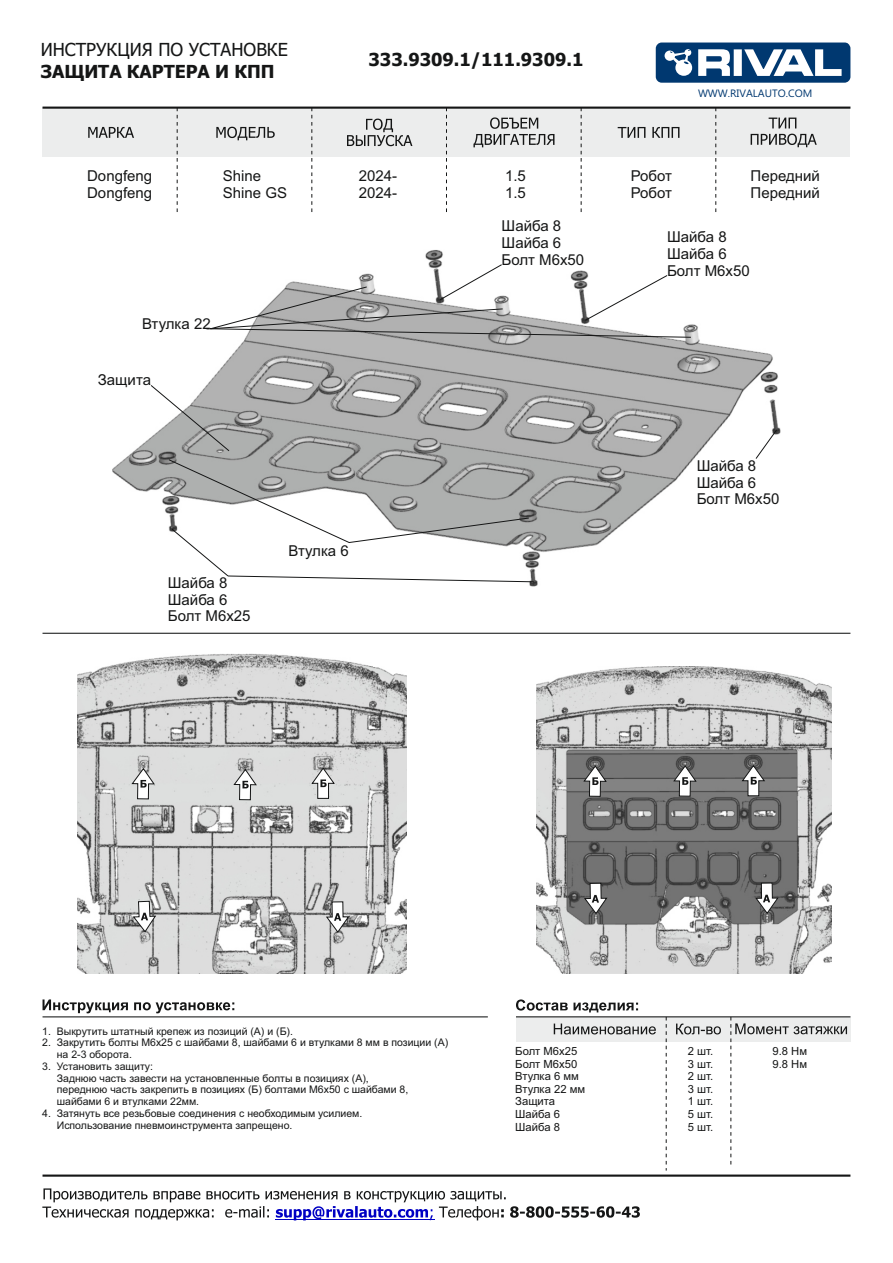
<style>
.page{position:relative;width:893px;height:1263px;background:#fff}
.page>*{position:absolute;margin:0;border:0;box-sizing:border-box;transform-origin:0 0}
.t1{font:700 18px "Tahoma";color:#151616}
.t2{font:18px "Tahoma";color:#151616}
.t3{font:15px/16.8px "Arial";color:#151616}
.t4{font:11.25px/12.6px "Arial";color:#151616}
.t5{font:10.65px "Ebrima";color:#003870}
.t6{font:10.5px/11.7px "Arial";color:#151616}
</style>
<div class="page">
<img style="left:113px;top:250px;width:667px;height:337px">
<img style="left:536px;top:667px;width:296px;height:307px">
<img style="left:78px;top:654px;width:329px;height:320px">
<svg style="left:656px;top:43px;width:194px;height:40px"></svg>
<div style="left:516px;top:1017px;width:334px;height:25px;background:#eceded"></div>
<div style="left:43px;top:108px;width:807px;height:49px;background:#eceded"></div>
<hr style="left:43px;top:107px;width:807px;height:2px;background:#151616">
<svg style="left:88px;top:127px;width:46px;height:11px"></svg>
<svg style="left:347px;top:119px;width:65px;height:27px"></svg>
<svg style="left:473px;top:117px;width:81px;height:30px"></svg>
<svg style="left:618px;top:127px;width:61px;height:11px"></svg>
<svg style="left:769px;top:118px;width:27px;height:10px"></svg>
<svg style="left:751px;top:134px;width:66px;height:13px"></svg>
<hr style="left:43px;top:1174px;width:807px;height:3px;background:#151616">
<svg style="left:42px;top:1188px;width:598px;height:32px"></svg>
<svg style="left:216px;top:127px;width:59px;height:13px"></svg>
<svg style="left:177px;top:108px;width:1px;height:104px"></svg>
<svg style="left:311px;top:108px;width:1px;height:104px"></svg>
<svg style="left:446px;top:109px;width:1px;height:103px"></svg>
<svg style="left:581px;top:108px;width:1px;height:104px"></svg>
<svg style="left:715px;top:108px;width:1px;height:104px"></svg>
<svg style="left:516px;top:999px;width:122px;height:13px"></svg>
<hr style="left:43px;top:633px;width:807px;height:1px;background:#151616">
<svg style="left:666px;top:1017px;width:1px;height:153px"></svg>
<hr style="left:516px;top:1016px;width:334px;height:1px;background:#151616">
<svg style="left:730px;top:1017px;width:117px;height:148px"></svg>
<svg style="left:676px;top:1023px;width:45px;height:11px"></svg>
<svg style="left:554px;top:1023px;width:102px;height:11px"></svg>
<hr style="left:43px;top:1016px;width:445px;height:1px;background:#151616">
<svg style="left:43px;top:999px;width:191px;height:14px"></svg>
<svg style="left:150px;top:384px;width:80px;height:68px"></svg>
<svg style="left:168px;top:459px;width:367px;height:124px"></svg>
<svg style="left:755px;top:429px;width:23px;height:31px"></svg>
<svg style="left:754px;top:882px;width:25px;height:33px"></svg>
<svg style="left:132px;top:900px;width:25px;height:33px"></svg>
<svg style="left:672px;top:764px;width:25px;height:33px"></svg>
<svg style="left:741px;top:764px;width:25px;height:33px"></svg>
<svg style="left:325px;top:901px;width:25px;height:32px"></svg>
<svg style="left:583px;top:882px;width:25px;height:33px"></svg>
<svg style="left:202px;top:264px;width:490px;height:74px"></svg>
<svg style="left:583px;top:765px;width:24px;height:32px"></svg>
<svg style="left:233px;top:768px;width:25px;height:33px"></svg>
<svg style="left:311px;top:767px;width:25px;height:32px"></svg>
<svg style="left:131px;top:767px;width:25px;height:33px"></svg>
<h1 class="t2" style="left:41px;top:42px;width:249px">ИНСТРУКЦИЯ ПО УСТАНОВКЕ</h1>
<h1 class="t1" style="left:41px;top:64px;width:235px">ЗАЩИТА КАРТЕРА И КПП</h1>
<h1 class="t1" style="left:369px;top:53px;width:216px">333.9309.1/111.9309.1</h1>
<p class="t5" style="left:698px;top:89px;width:116px">WWW.RIVALAUTO.COM</p>
<h2 class="t3" style="left:87px;top:169px;width:67px">Dongfeng<br>Dongfeng</h2>
<h2 class="t3" style="left:223px;top:169px;width:66px">Shine<br>Shine GS</h2>
<h2 class="t3" style="left:359px;top:169px;width:40px">2024-<br>2024-</h2>
<h2 class="t3" style="left:505px;top:169px;width:22px">1.5<br>1.5</h2>
<h2 class="t3" style="left:750px;top:169px;width:71px">Передний<br>Передний</h2>
<h2 class="t3" style="left:631px;top:169px;width:43px">Робот<br>Робот</h2>
<h2 class="t3" style="left:142px;top:316px;width:70px">Втулка 22</h2>
<h2 class="t3" style="left:98px;top:373px;width:55px">Защита</h2>
<h2 class="t3" style="left:168px;top:575px;width:84px">Шайба 8<br>Шайба 6<br>Болт М6х25</h2>
<h2 class="t3" style="left:289px;top:544px;width:62px">Втулка 6</h2>
<h2 class="t3" style="left:502px;top:219px;width:84px">Шайба 8<br>Шайба 6<br>Болт М6х50</h2>
<h2 class="t3" style="left:667px;top:230px;width:84px">Шайба 8<br>Шайба 6<br>Болт М6х50</h2>
<h2 class="t3" style="left:697px;top:458px;width:84px">Шайба 8<br>Шайба 6<br>Болт М6х50</h2>
<p class="t6" style="left:42px;top:1026px;width:252px">1. Выкрутить штатный крепеж из позиций (А) и (Б).</p>
<p class="t6" style="left:57px;top:1038px;width:393px;text-indent:-15px">2. Закрутить болты М6х25 с шайбами 8, шайбами 6 и втулками 8 мм в позиции (А) на 2-3 оборота.</p>
<p class="t6" style="left:57px;top:1061px;width:353px;text-indent:-15px">3. Установить защиту:<br>Заднюю часть завести на установленные болты в позициях (А), переднюю часть закрепить в позициях (Б) болтами М6х50 с шайбами 8, шайбами 6 и втулками 22мм.</p>
<p class="t6" style="left:57px;top:1108px;width:307px;text-indent:-15px">4. Затянуть все резьбовые соединения с необходимым усилием.<br>Использование пневмоинструмента запрещено.</p>
<p class="t4" style="left:515px;top:1046px;width:72px">Болт М6х25<br>Болт М6х50<br>Втулка 6 мм<br>Втулка 22 мм<br>Защита<br>Шайба 6<br>Шайба 8</p>
<p class="t4" style="left:688px;top:1046px;width:27px;text-align:justify">2 шт.<br>3 шт.<br>2 шт.<br>3 шт.<br>1 шт.<br>5 шт.<br>5 шт.</p>
<p class="t4" style="left:772px;top:1046px;width:36px">9.8 Нм<br>9.8 Нм</p>
</div>
